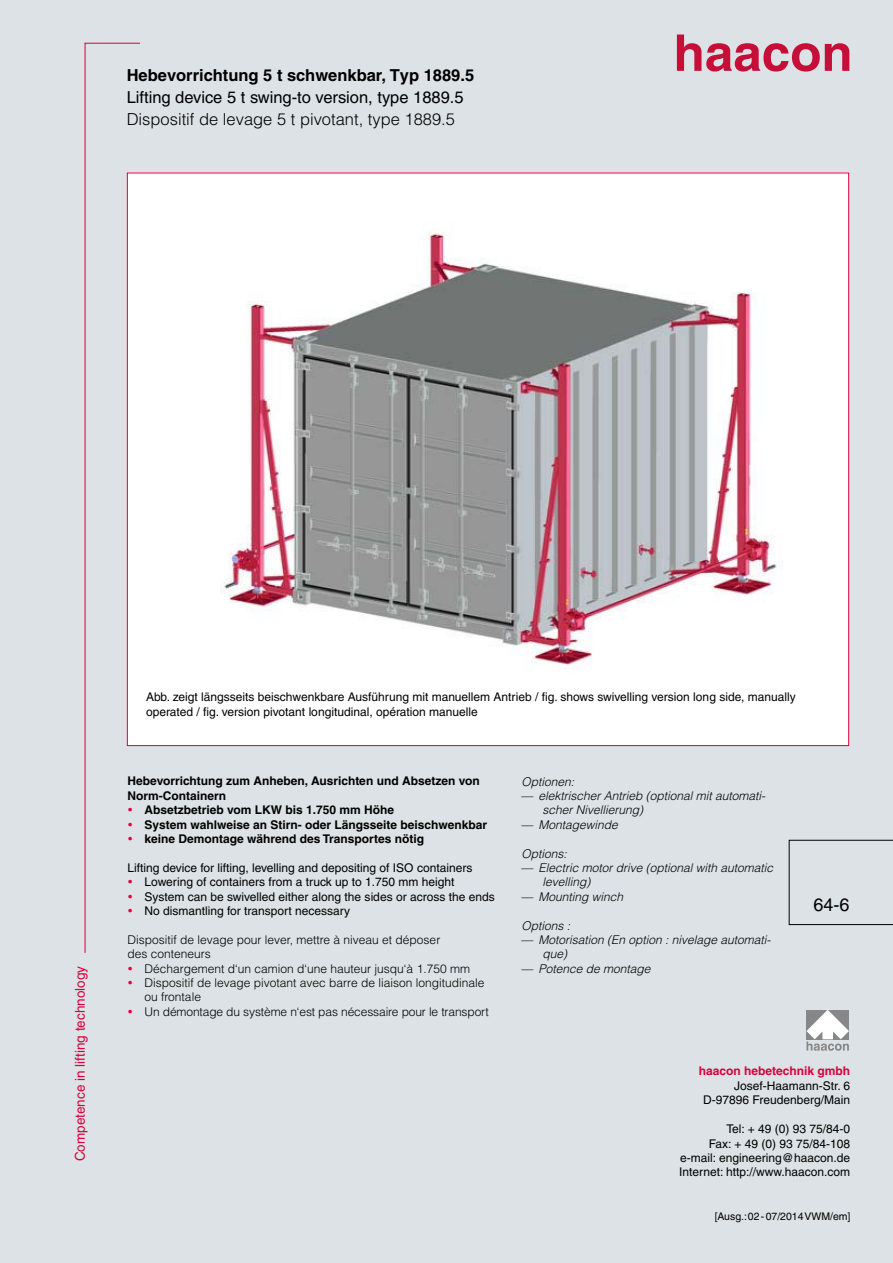
<style>
.page{position:relative;width:893px;height:1263px;background:#fff}
.page>*{position:absolute;margin:0;border:0;box-sizing:border-box;transform-origin:0 0}
.t1{font:18px "Helvetica";color:#000}
.t2{font:16.5px "Helvetica";color:#000}
.t3{font:300 16.5px "Helvetica";color:#000}
.t4{font:700 16.5px "Helvetica";color:#000}
.t5{font:13.5px "Helvetica";color:#da003b}
.t6{font:12px/14.4px "Helvetica";color:#000;text-align:right}
.t7{font:300 12px/14.4px "Helvetica";color:#000}
.t8{font:italic 300 12px/14.4px "Helvetica";color:#000}
.t9{font:700 12px "Helvetica";color:#000}
.t10{font:700 12px "Helvetica";color:#da003b}
.t11{font:10.5px "Helvetica";color:#000}
.s1{font-style:normal}
</style>
<div class="page">
<div style="left:15px;top:0;width:878px;height:1263px;background:#dce2e5"></div>
<div style="left:0;top:0;width:15px;height:1263px;background:#dce2e5"></div>
<hr style="left:85px;top:43px;width:55px;height:1px;background:#da003b">
<hr style="left:85px;top:43px;width:1px;height:910px;background:#da003b">
<div style="left:789px;top:840px;width:104px;height:85px;background:#dce2e5"></div>
<svg style="left:677px;top:35px;width:172px;height:37px;background:#d2879b"></svg>
<svg style="left:806px;top:1010px;width:43px;height:41px"></svg>
<img style="left:129px;top:175px;width:718px;height:569px">
<svg style="left:129px;top:808px;width:16px;height:7px"></svg>
<svg style="left:129px;top:822px;width:16px;height:7px"></svg>
<svg style="left:129px;top:837px;width:16px;height:7px"></svg>
<svg style="left:129px;top:880px;width:16px;height:7px"></svg>
<svg style="left:129px;top:894px;width:16px;height:7px"></svg>
<svg style="left:129px;top:909px;width:16px;height:7px"></svg>
<svg style="left:129px;top:966px;width:16px;height:7px"></svg>
<svg style="left:129px;top:981px;width:16px;height:7px"></svg>
<svg style="left:128px;top:1009px;width:17px;height:8px"></svg>
<h2 class="t4" style="left:127px;top:69px;width:349px">Hebevorrichtung 5 t schwenkbar, Typ 1889.5</h2>
<h2 class="t2" style="left:127px;top:88px;width:339px">Lifting device 5 t swing-to version, type 1889.5</h2>
<h2 class="t3" style="left:127px;top:112px;width:330px">Dispositif de levage 5 t pivotant, type 1889.5</h2>
<p class="t5" style="left:75px;top:1161px;width:197px;rotate:-90deg">Competence in lifting technology</p>
<p class="t6" style="left:146px;top:690px;width:651px;text-align:left">Abb. zeigt längsseits beischwenkbare Ausführung mit manuellem Antrieb / fig. shows swivelling version long side, manually operated / fig. version pivotant longitudinal, opération manuelle</p>
<p class="t9" style="left:128px;top:776px;width:354px">Hebevorrichtung zum Anheben, Ausrichten und Absetzen von</p>
<p class="t9" style="left:128px;top:791px;width:100px">Norm-Containern</p>
<p class="t9" style="left:145px;top:805px;width:251px">Absetzbetrieb vom LKW bis 1.750 mm Höhe</p>
<p class="t9" style="left:145px;top:819px;width:344px">System wahlweise an Stirn- oder Längsseite beischwenkbar</p>
<p class="t9" style="left:145px;top:834px;width:281px">keine Demontage während des Transportes nötig</p>
<p class="t6" style="left:145px;top:860px;width:352px;text-align:left;text-indent:-17px">Lifting device for lifting, levelling and depositing of ISO containers Lowering of containers from a truck up to 1.750 mm height System can be swivelled either along the sides or across the ends No dismantling for transport necessary</p>
<p class="t7" style="left:128px;top:933px;width:314px">Dispositif de levage pour lever, mettre à niveau et déposer des conteneurs</p>
<p class="t7" style="left:144px;top:962px;width:346px">Déchargement d‘un camion d‘une hauteur jusqu‘à 1.750 mm Dispositif de levage pivotant avec barre de liaison longitudinale ou frontale<br>Un démontage du système n‘est pas nécessaire pour le transport</p>
<p class="t8" style="left:521px;top:775px;width:57px">Optionen:</p>
<p class="t8" style="left:543px;top:790px;width:226px;text-indent:-21px"><span class="s1">—</span> elektrischer Antrieb (optional mit automati&shy;scher Nivellierung)</p>
<p class="t8" style="left:521px;top:818px;width:100px"><span class="s1">—</span> Montagewinde</p>
<p class="t8" style="left:521px;top:847px;width:49px">Options:</p>
<p class="t8" style="left:543px;top:862px;width:234px;text-indent:-21px"><span class="s1">—</span> Electric motor drive (optional with automatic levelling)</p>
<p class="t8" style="left:521px;top:890px;width:106px"><span class="s1">—</span> Mounting winch</p>
<p class="t8" style="left:521px;top:919px;width:53px">Options :</p>
<p class="t8" style="left:543px;top:934px;width:232px;text-indent:-21px"><span class="s1">—</span> Motorisation (En option : nivelage automati&shy;que)</p>
<p class="t8" style="left:521px;top:962px;width:133px"><span class="s1">—</span> Potence de montage</p>
<h1 class="t1" style="left:813px;top:894px;width:38px">64-6</h1>
<p class="t10" style="left:699px;top:1067px;width:153px">haacon hebetechnik gmbh</p>
<p class="t6" style="left:703px;top:1079px;width:148px">Josef-Haamann-Str. 6<br>D-97896 Freudenberg/Main</p>
<p class="t6" style="left:679px;top:1123px;width:173px">Tel: + 49 (0) 93 75/84-0<br>Fax: + 49 (0) 93 75/84-108 e-mail: engineering@haacon.de<br>Internet: http://www.haacon.com</p>
<p class="t11" style="left:715px;top:1210px;width:137px">[Ausg.: 02 - 07/2014 VWM/em]</p>
</div>
